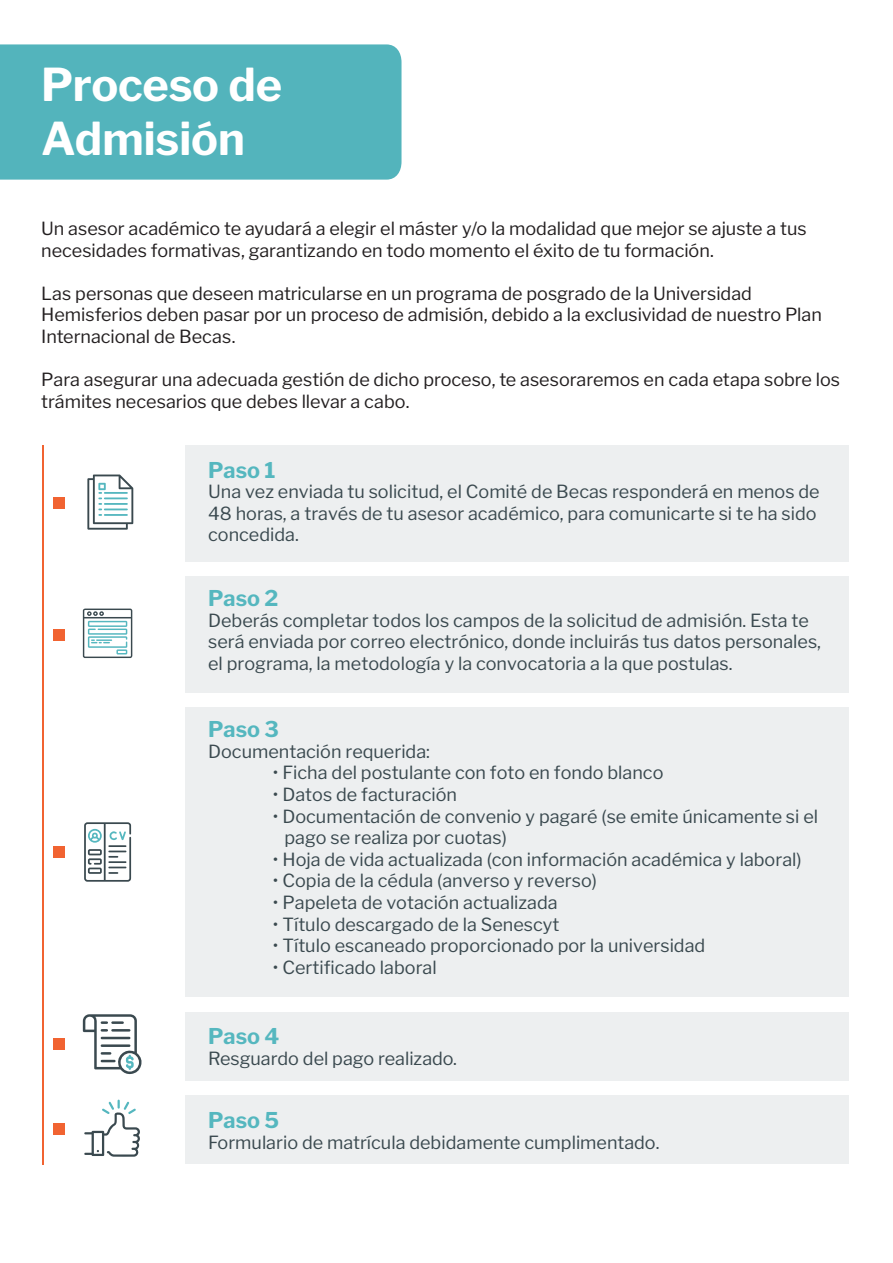
<style>
.page{position:relative;width:893px;height:1263px;background:#fff}
.page>*{position:absolute;margin:0;border:0;box-sizing:border-box;transform-origin:0 0}
.t1{font:700 45px/54px "Libre Franklin";letter-spacing:-.005em;color:#fff}
.t2{font:700 21.6px "Libre Franklin";color:#55b7bf}
.t3{font:18px/21.6px "Libre Franklin";color:#3a494f}
.t4{font:18px/21.6px "Libre Franklin";color:#231f20}
</style>
<div class="page">
<div style="left:0;top:44px;width:401px;height:136px;background:#53b4bc"></div>
<svg style="left:87px;top:474px;width:46px;height:56px"></svg>
<svg style="left:83px;top:608px;width:49px;height:50px"></svg>
<svg style="left:84px;top:822px;width:47px;height:60px"></svg>
<svg style="left:83px;top:1014px;width:59px;height:60px"></svg>
<svg style="left:84px;top:1099px;width:56px;height:58px"></svg>
<div style="left:186px;top:445px;width:663px;height:116px;background:#edeff0"></div>
<div style="left:186px;top:1012px;width:663px;height:68px;background:#edeff0"></div>
<div style="left:186px;top:1096px;width:663px;height:68px;background:#edeff0"></div>
<div style="left:186px;top:576px;width:663px;height:116px;background:#edeff0"></div>
<div style="left:186px;top:708px;width:663px;height:289px;background:#edeff0"></div>
<hr style="left:42px;top:445px;width:2px;height:719px;background:#f16331">
<div style="left:53px;top:497px;width:12px;height:12px;background:#f16331"></div>
<div style="left:53px;top:629px;width:12px;height:12px;background:#f16331"></div>
<div style="left:53px;top:846px;width:12px;height:12px;background:#f16331"></div>
<div style="left:53px;top:1038px;width:12px;height:12px;background:#f16331"></div>
<div style="left:53px;top:1123px;width:12px;height:12px;background:#f16331"></div>
<h1 class="t1" style="left:41px;top:53px;width:242px">Proceso de<br>Admisión</h1>
<p class="t4" style="left:41px;top:216px;width:767px">Un asesor académico te ayudará a elegir el máster y/o la modalidad que mejor se ajuste a tus necesidades formativas, garantizando en todo momento el éxito de tu formación.</p>
<p class="t4" style="left:41px;top:281px;width:782px">Las personas que deseen matricularse en un programa de posgrado de la Universidad<br>Hemisferios deben pasar por un proceso de admisión, debido a la exclusividad de nuestro Plan<br>Internacional de Becas.</p>
<p class="t4" style="left:41px;top:367px;width:800px">Para asegurar una adecuada gestión de dicho proceso, te asesoraremos en cada etapa sobre los trámites necesarios que debes llevar a cabo.</p>
<p class="t2" style="left:208px;top:453px;width:69px">Paso 1</p>
<p class="t3" style="left:208px;top:479px;width:613px">Una vez enviada tu solicitud, el Comité de Becas responderá en menos de<br>48 horas, a través de tu asesor académico, para comunicarte si te ha sido concedida.</p>
<p class="t2" style="left:208px;top:581px;width:72px">Paso 2</p>
<p class="t3" style="left:208px;top:608px;width:614px">Deberás completar todos los campos de la solicitud de admisión. Esta te será enviada por correo electrónico, donde incluirás tus datos personales, el programa, la metodología y la convocatoria a la que postulas.</p>
<p class="t2" style="left:208px;top:712px;width:72px">Paso 3</p>
<p class="t3" style="left:208px;top:739px;width:223px">Documentación requerida:</p>
<p class="t3" style="left:273px;top:760px;width:392px">• Ficha del postulante con foto en fondo blanco</p>
<p class="t3" style="left:273px;top:782px;width:186px">• Datos de facturación</p>
<p class="t3" style="left:285px;top:804px;width:535px;text-indent:-12px">• Documentación de convenio y pagaré (se emite únicamente si el pago se realiza por cuotas)</p>
<p class="t3" style="left:273px;top:847px;width:530px">• Hoja de vida actualizada (con información académica y laboral)</p>
<p class="t3" style="left:273px;top:868px;width:325px">• Copia de la cédula (anverso y reverso)</p>
<p class="t3" style="left:273px;top:890px;width:286px">• Papeleta de votación actualizada</p>
<p class="t3" style="left:273px;top:912px;width:288px">• Título descargado de la Senescyt</p>
<p class="t3" style="left:273px;top:933px;width:434px">• Título escaneado proporcionado por la universidad</p>
<p class="t3" style="left:273px;top:955px;width:165px">• Certificado laboral</p>
<p class="t2" style="left:208px;top:1019px;width:73px">Paso 4</p>
<p class="t3" style="left:208px;top:1046px;width:250px">Resguardo del pago realizado.</p>
<p class="t2" style="left:208px;top:1103px;width:73px">Paso 5</p>
<p class="t3" style="left:208px;top:1129px;width:453px">Formulario de matrícula debidamente cumplimentado.</p>
</div>
